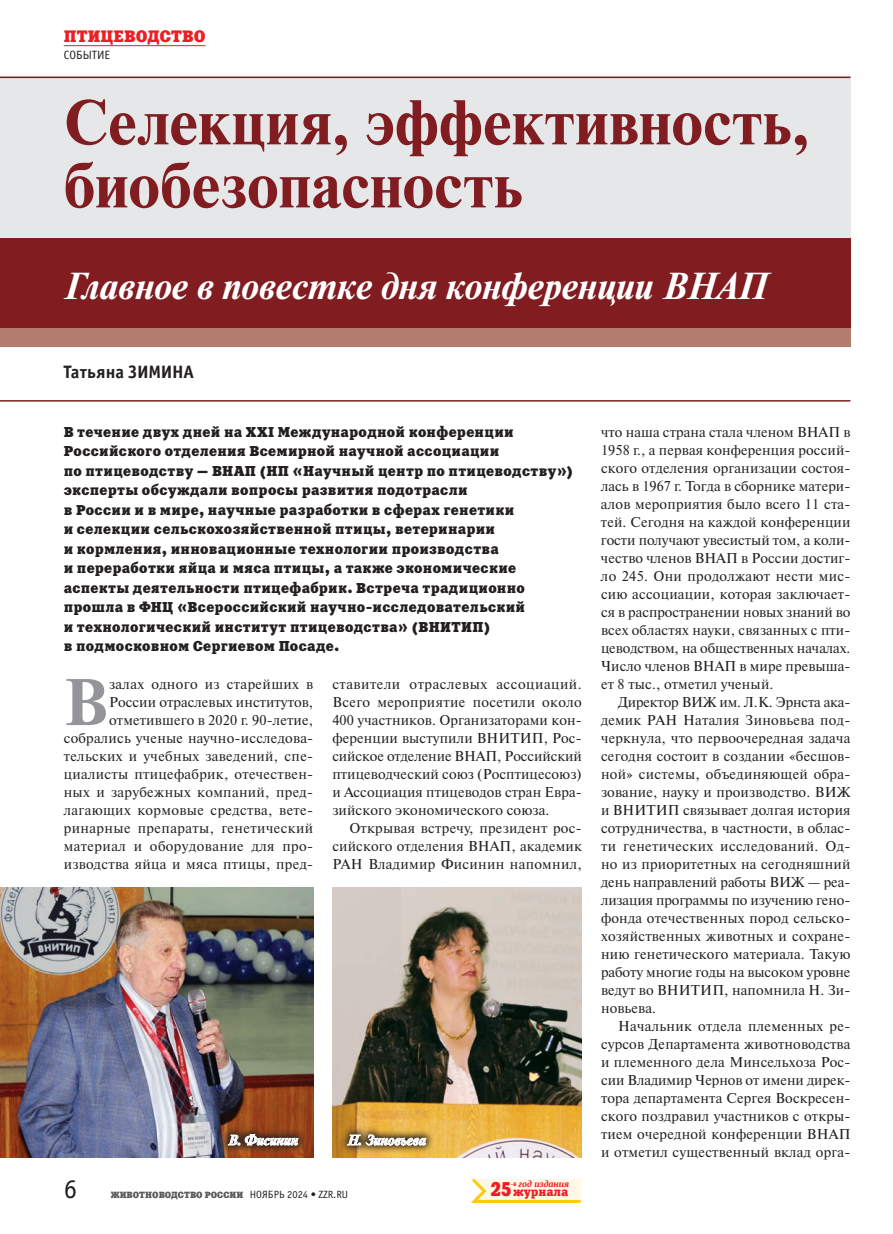
<style>
.page{position:relative;width:893px;height:1234px;background:#fff}
.page>*{position:absolute;margin:0;border:0;box-sizing:border-box;transform-origin:0 0}
.t1{font:700 65.7px "Newton C";color:#939598}
.t2{font:700 63px/63px "Newton C";letter-spacing:.005em;color:#811d21}
.t3{font:italic 700 37.5px "Newton C";color:#fff}
.t4{font:27px "Officina Sans C";color:#231f20}
.t5{font:19.8px "Xenia C";color:#ee1d23;scale:.83 1}
.t6{font:700 18px "Officina Sans C";letter-spacing:-.005em;color:#231f20}
.t7{font:16.5px "Xenia C";letter-spacing:.01em;color:#ee1d23}
.t8{font:14.25px/18px "Newton C";letter-spacing:.01em;color:#231f20;text-align:justify}
.t9{font:14.25px/19.5px "Xenia C";letter-spacing:.02em;color:#231f20}
.t10{font:italic 700 14.25px "Newton C";letter-spacing:-.01em;color:#fff}
.t11{font:12px "Officina Sans C";color:#231f20}
.t12{font:12px "Xenia C";color:#ee1d23}
.t13{font:9px "Xenia C";color:#57585a}
.t14{font:italic 700 9px "PT Serif";color:#ee1d23}
.s1{font-family:"Officina Sans C";font-size:10.5px;color:#231f20}
</style>
<div class="page">
<hr style="left:64px;top:45px;width:142px;height:1px;background:#ee1d23">
<svg style="left:471px;top:1178px;width:110px;height:25px;background:#fef2c8"></svg>
<div style="left:0;top:77px;width:850px;height:162px;background:#e6e7e9"></div>
<div style="left:0;top:239px;width:850px;height:90px;background:#811d21"></div>
<div style="left:0;top:329px;width:850px;height:18px;background:#b37c6d"></div>
<hr style="left:0;top:77px;width:850px;height:1px;background:#811d21">
<hr style="left:0;top:400px;width:850px;height:1px;background:#811d21">
<img style="left:332px;top:887px;width:250px;height:270px">
<img style="left:0;top:887px;width:313px;height:270px">
<svg style="left:219px;top:1125px;width:88px;height:28px;background:#854423"></svg>
<svg style="left:228px;top:1134px;width:70px;height:11px"></svg>
<svg style="left:339px;top:1125px;width:96px;height:28px;background:#c69840"></svg>
<svg style="left:347px;top:1134px;width:79px;height:11px"></svg>
<p class="t7" style="left:64px;top:26px;width:143px">ПТИЦЕВОДСТВО</p>
<p class="t11" style="left:64px;top:48px;width:48px">СОБЫТИЕ</p>
<h2 class="t2" style="left:64px;top:91px;width:749px">Селекция, эффективность, биобезопасность</h2>
<h3 class="t3" style="left:64px;top:265px;width:704px">Главное в повестке дня конференции ВНАП</h3>
<p class="t6" style="left:64px;top:362px;width:132px">Татьяна ЗИМИНА</p>
<p class="t9" style="left:64px;top:422px;width:510px">В течение двух дней на XXI Международной конференции Российского отделения Всемирной научной ассоциации<br>по птицеводству — ВНАП (НП «Научный центр по птицеводству») эксперты обсуждали вопросы развития подотрасли<br>в России и в мире, научные разработки в сферах генетики<br>и селекции сельскохозяйственной птицы, ветеринарии<br>и кормления, инновационные технологии производства<br>и переработки яйца и мяса птицы, а также экономические аспекты деятельности птицефабрик. Встреча традиционно прошла в ФНЦ «Всероссийский научно-исследовательский<br>и технологический институт птицеводства» (ВНИТИП)<br>в подмосковном Сергиевом Посаде.</p>
<h1 class="t1" style="left:64px;top:665px;width:46px">В</h1>
<p class="t8" style="left:64px;top:675px;width:251px;text-align:right">залах одного из старейших в России отраслевых институтов, отметившего в 2020 г. 90‑летие, собрались ученые научно-исследова&shy;тельских и учебных заведений, спе&shy;циалисты птицефабрик, отечествен&shy;ных и зарубежных компаний, пред&shy;лагающих кормовые средства, вете&shy;ринарные препараты, генетический материал и оборудование для про&shy;изводства яйца и мяса птицы, пред-</p>
<p class="t8" style="left:332px;top:675px;width:251px">ставители отраслевых ассоциаций.<br>Всего мероприятие посетили около 400 участников. Организаторами кон&shy;ференции выступили ВНИТИП, Рос&shy;сийское отделение ВНАП, Российский птицеводческий союз (Росптицесоюз) и Ассоциация птицеводов стран Евра&shy;зийского экономического союза.</p>
<p class="t8" style="left:332px;top:819px;width:251px;text-indent:17px">Открывая встречу, президент рос&shy;сийского отделения ВНАП, академик РАН Владимир Фисинин напомнил,</p>
<p class="t10" style="left:228px;top:1132px;width:71px">В. Фисинин</p>
<p class="t10" style="left:347px;top:1132px;width:80px">Н. Зиновьева</p>
<h3 class="t4" style="left:64px;top:1174px;width:15px">6</h3>
<p class="t13" style="left:111px;top:1188px;width:239px">ЖИВОТНОВОДСТВО РОССИИ <span class="s1">НОЯБРЬ 2024 • ZZR.RU</span></p>
<h3 class="t5" style="left:491px;top:1176px;width:26px">25</h3>
<p class="t14" style="left:511px;top:1177px;width:59px"><sup>-й</sup> год издания</p>
<p class="t12" style="left:513px;top:1184px;width:57px">журнала</p>
<p class="t8" style="left:601px;top:423px;width:251px;text-align:left">что наша страна стала членом ВНАП в 1958 г., а первая конференция россий&shy;ского отделения организации состоя&shy;лась в 1967 г. Тогда в сборнике матери&shy;алов мероприятия было всего 11 ста&shy;тей. Сегодня на каждой конференции гости получают увесистый том, а коли&shy;чество членов ВНАП в России достиг&shy;ло 245. Они продолжают нести мис&shy;сию ассоциации, которая заключает&shy;ся в распространении новых знаний во всех областях науки, связанных с пти&shy;цеводством, на общественных началах.<br>Число членов ВНАП в мире превыша&shy;ет 8 тыс., отметил ученый.</p>
<p class="t8" style="left:601px;top:693px;width:251px;text-indent:17px">Директор ВИЖ им. Л.К. Эрнста ака&shy;демик РАН Наталия Зиновьева под&shy;черкнула, что первоочередная задача сегодня состоит в создании «бесшов&shy;ной» системы, объединяющей обра&shy;зование, науку и производство. ВИЖ и ВНИТИП связывает долгая история сотрудничества, в частности, в облас&shy;ти генетических исследований. Од&shy;но из приоритетных на сегодняшний день направлений работы ВИЖ — реа&shy;лизация программы по изучению гено&shy;фонда отечественных пород сельско&shy;хозяйственных животных и сохране&shy;нию генетического материала. Такую работу многие годы на высоком уровне ведут во ВНИТИП, напомнила Н. Зи&shy;новьева.</p>
<p class="t8" style="left:601px;top:1017px;width:251px;text-indent:17px">Начальник отдела племенных ре&shy;сурсов Департамента животноводства и племенного дела Минсельхоза Рос&shy;сии Владимир Чернов от имени дирек&shy;тора департамента Сергея Воскресен&shy;ского поздравил участников с откры&shy;тием очередной конференции ВНАП и отметил существенный вклад орга-</p>
</div>
